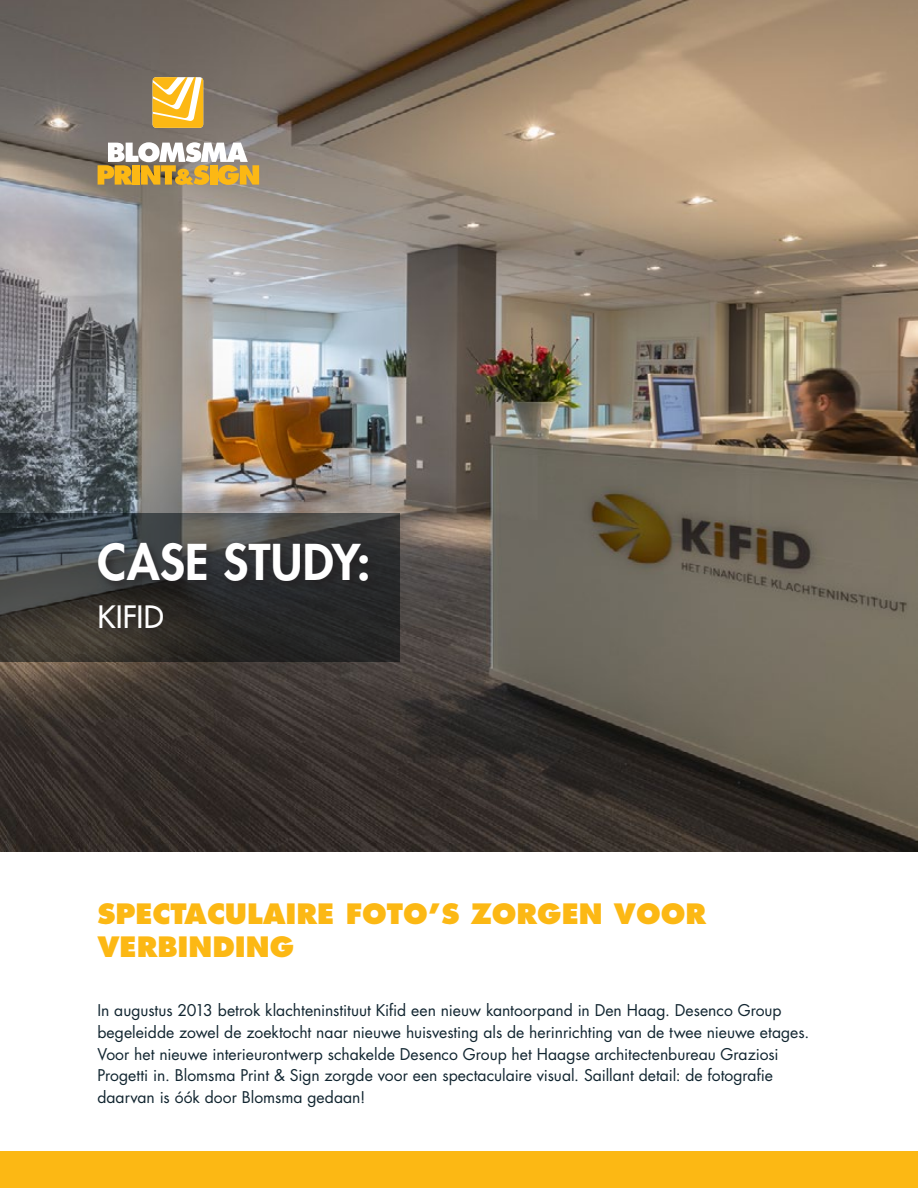
<style>
.page{position:relative;width:918px;height:1188px;background:#fff}
.page>*{position:absolute;margin:0;border:0;box-sizing:border-box;transform-origin:0 0}
.t1{font:800 48px "Futura Std";letter-spacing:.005em;color:#fff}
.t2{font:500 30px "Futura Std";letter-spacing:.005em;color:#fff}
.t3{font:800 27.3px/32.8px "Futura Std";color:#fcb814}
.t4{font:15.75px/21.8px "Futura Std";color:#112530}
</style>
<div class="page">
<img style="left:0;top:0;width:918px;height:852px">
<div style="left:0;top:1151px;width:918px;height:37px;background:#fcb814"></div>
<svg style="left:153px;top:77px;width:50px;height:51px"></svg>
<svg style="left:98px;top:142px;width:161px;height:43px"></svg>
<svg style="left:0;top:513px;width:400px;height:149px;background:#3e403f"></svg>
<div style="left:95px;top:540px;width:285px;height:101px;background:#231f20;opacity:.75"></div>
<h1 class="t1" style="left:98px;top:532px;width:275px">CASE STUDY:</h1>
<h2 class="t2" style="left:98px;top:599px;width:68px">KIFID</h2>
<h3 class="t3" style="left:97px;top:898px;width:610px">SPECTACULAIRE FOTO’S ZORGEN VOOR<br>VERBINDING</h3>
<p class="t4" style="left:97px;top:1000px;width:714px">In augustus 2013 betrok klachteninstituut Kifid een nieuw kantoorpand in Den Haag. Desenco Group begeleidde zowel de zoektocht naar nieuwe huisvesting als de herinrichting van de twee nieuwe etages.<br>Voor het nieuwe interieurontwerp schakelde Desenco Group het Haagse architectenbureau Graziosi Progetti in. Blomsma Print &amp; Sign zorgde voor een spectaculaire visual. Saillant detail: de fotografie daarvan is óók door Blomsma gedaan!</p>
</div>
